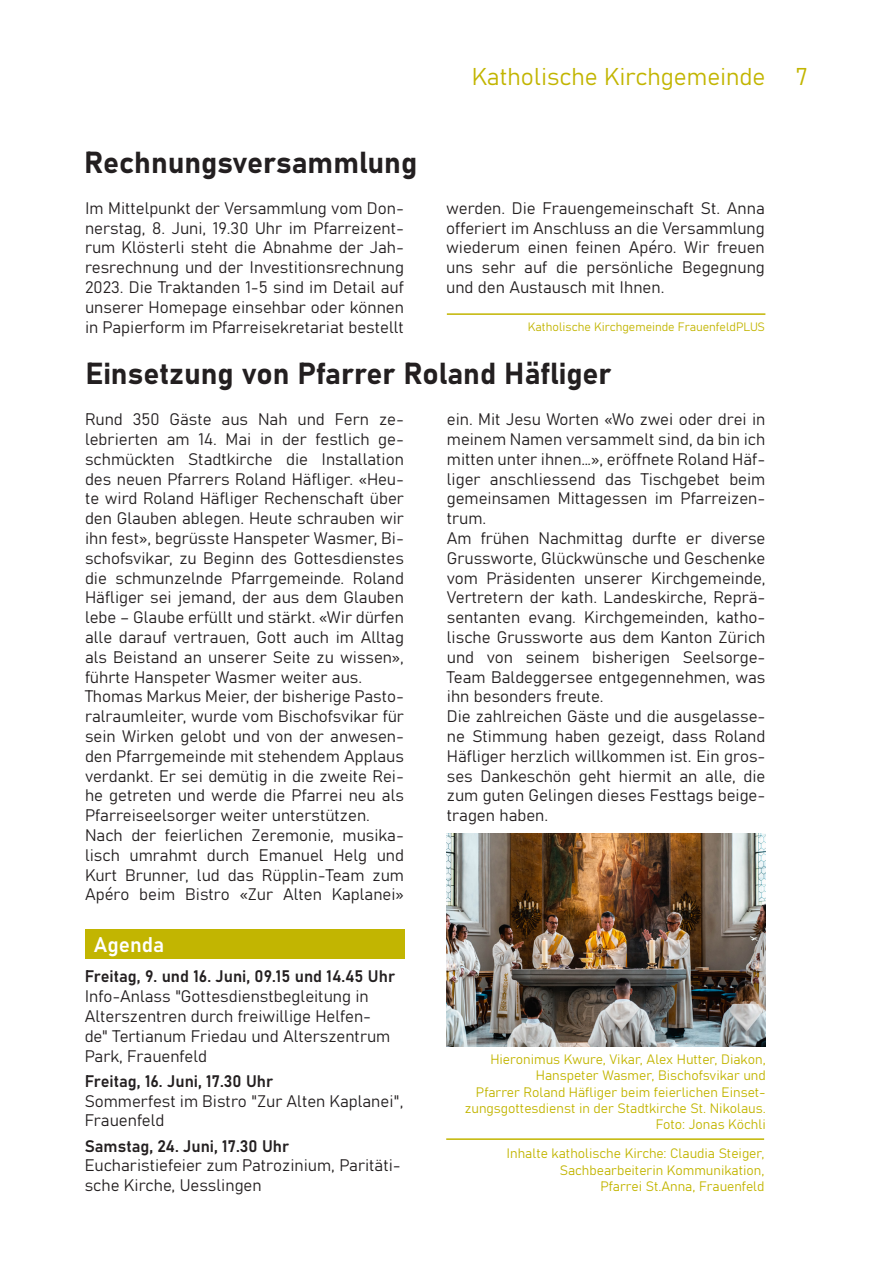
<style>
.page{position:relative;width:893px;height:1263px;background:#fff}
.page>*{position:absolute;margin:0;border:0;box-sizing:border-box;transform-origin:0 0}
.t1{font:30px "Bahnschrift";color:#231f20}
.t2{font:24px "Bahnschrift";color:#c2b501}
.t3{font:21px "Bahnschrift";color:#fff}
.Lauftext_Artikel{font:16.5px/19.8px "Bahnschrift";color:#231f20;text-align:justify}
.Lauftext_Artikel-2{font:13.5px/16.2px "Bahnschrift";color:#c2b501;text-align:right}
.t4{font:12px "Bahnschrift";color:#c2b501}
</style>
<div class="page">
<hr style="left:446px;top:1138px;width:318px;height:2px;background:#c2b501">
<div style="left:85px;top:929px;width:319px;height:30px;background:#c2b501"></div>
<hr style="left:447px;top:313px;width:318px;height:2px;background:#c2b501">
<img style="left:447px;top:833px;width:319px;height:213px">
<p class="t2" style="left:472px;top:58px;width:295px">Katholische Kirchgemeinde</p>
<h2 class="t2" style="left:796px;top:58px;width:14px">7</h2>
<p class="t1" style="left:84px;top:139px;width:334px">Rechnungsversammlung</p>
<p class="Lauftext_Artikel" style="left:85px;top:197px;width:320px">Im Mittelpunkt der Versammlung vom Don&shy;nerstag, 8. Juni, 19.30 Uhr im Pfarreizent&shy;rum Klösterli steht die Abnahme der Jah&shy;resrechnung und der Investitionsrechnung 2023. Die Traktanden 1-5 sind im Detail auf unserer Homepage einsehbar oder können in Papierform im Pfarreisekretariat bestellt</p>
<p class="Lauftext_Artikel" style="left:446px;top:197px;width:320px">werden. Die Frauengemeinschaft St. Anna offeriert im Anschluss an die Versammlung wiederum einen feinen Apéro. Wir freuen uns sehr auf die persönliche Begegnung und den Austausch mit Ihnen.</p>
<p class="t4" style="left:528px;top:318px;width:239px">Katholische Kirchgemeinde FrauenfeldPLUS</p>
<p class="t1" style="left:86px;top:351px;width:527px">Einsetzung von Pfarrer Roland Häfliger</p>
<p class="Lauftext_Artikel" style="left:85px;top:408px;width:320px">Rund 350 Gäste aus Nah und Fern ze&shy;lebrierten am 14. Mai in der festlich ge&shy;schmückten Stadtkirche die Installation des neuen Pfarrers Roland Häfliger. «Heu&shy;te wird Roland Häfliger Rechenschaft über den Glauben ablegen. Heute schrauben wir ihn fest», begrüsste Hanspeter Wasmer, Bi&shy;schofsvikar, zu Beginn des Gottesdienstes die schmunzelnde Pfarrgemeinde. Roland Häfliger sei jemand, der aus dem Glauben lebe – Glaube erfüllt und stärkt. «Wir dürfen alle darauf vertrauen, Gott auch im Alltag als Beistand an unserer Seite zu wissen», führte Hanspeter Wasmer weiter aus.</p>
<p class="Lauftext_Artikel" style="left:85px;top:686px;width:320px">Thomas Markus Meier, der bisherige Pasto&shy;ralraumleiter, wurde vom Bischofsvikar für sein Wirken gelobt und von der anwesen&shy;den Pfarrgemeinde mit stehendem Applaus verdankt. Er sei demütig in die zweite Rei&shy;he getreten und werde die Pfarrei neu als Pfarreiseelsorger weiter unterstützen.</p>
<p class="Lauftext_Artikel" style="left:85px;top:824px;width:320px">Nach der feierlichen Zeremonie, musika&shy;lisch umrahmt durch Emanuel Helg und Kurt Brunner, lud das Rüpplin-Team zum Apéro beim Bistro «Zur Alten Kaplanei»</p>
<p class="Lauftext_Artikel" style="left:447px;top:408px;width:320px">ein. Mit Jesu Worten «Wo zwei oder drei in meinem Namen versammelt sind, da bin ich mitten unter ihnen…», eröffnete Roland Häf&shy;liger anschliessend das Tischgebet beim gemeinsamen Mittagessen im Pfarreizen&shy;trum.</p>
<p class="Lauftext_Artikel" style="left:447px;top:527px;width:320px">Am frühen Nachmittag durfte er diverse Grussworte, Glückwünsche und Geschenke vom Präsidenten unserer Kirchgemeinde, Vertretern der kath. Landeskirche, Reprä&shy;sentanten evang. Kirchgemeinden, katho&shy;lische Grussworte aus dem Kanton Zürich und von seinem bisherigen Seelsorge-Team Baldeggersee entgegennehmen, was ihn besonders freute.</p>
<p class="Lauftext_Artikel" style="left:447px;top:705px;width:320px">Die zahlreichen Gäste und die ausgelasse&shy;ne Stimmung haben gezeigt, dass Roland Häfliger herzlich willkommen ist. Ein gros&shy;ses Dankeschön geht hiermit an alle, die zum guten Gelingen dieses Festtags beige&shy;tragen haben.</p>
<p class="t3" style="left:94px;top:928px;width:72px">Agenda</p>
<p class="Lauftext_Artikel" style="left:85px;top:965px;width:312px">Freitag, 9. und 16. Juni, 09.15 und 14.45 Uhr</p>
<p class="Lauftext_Artikel" style="left:85px;top:985px;width:307px;text-align:left">Info-Anlass "Gottesdienstbegleitung in Alterszentren durch freiwillige Helfen&shy;de" Tertianum Friedau und Alterszentrum Park, Frauenfeld</p>
<p class="Lauftext_Artikel" style="left:85px;top:1070px;width:190px">Freitag, 16. Juni, 17.30 Uhr</p>
<p class="Lauftext_Artikel" style="left:85px;top:1090px;width:320px">Sommerfest im Bistro "Zur Alten Kaplanei",<br>Frauenfeld</p>
<p class="Lauftext_Artikel" style="left:85px;top:1135px;width:206px">Samstag, 24. Juni, 17.30 Uhr</p>
<p class="Lauftext_Artikel" style="left:85px;top:1154px;width:318px">Eucharistiefeier zum Patrozinium, Paritäti&shy;sche Kirche, Uesslingen</p>
<p class="Lauftext_Artikel-2" style="left:490px;top:1050px;width:277px">Hieronimus Kwure, Vikar, Alex Hutter, Diakon,</p>
<p class="Lauftext_Artikel-2" style="left:536px;top:1067px;width:231px">Hanspeter Wasmer, Bischofsvikar und</p>
<p class="Lauftext_Artikel-2" style="left:465px;top:1083px;width:302px">Pfarrer Roland Häfliger beim feierlichen Einset&shy;zungsgottesdienst in der Stadtkirche St. Nikolaus.</p>
<p class="Lauftext_Artikel-2" style="left:656px;top:1115px;width:112px">Foto: Jonas Köchli</p>
<p class="Lauftext_Artikel-2" style="left:506px;top:1144px;width:260px">Inhalte katholische Kirche: Claudia Steiger,</p>
<p class="Lauftext_Artikel-2" style="left:560px;top:1161px;width:206px">Sachbearbeiterin Kommunikation,<br>Pfarrei St.Anna, Frauenfeld</p>
</div>
